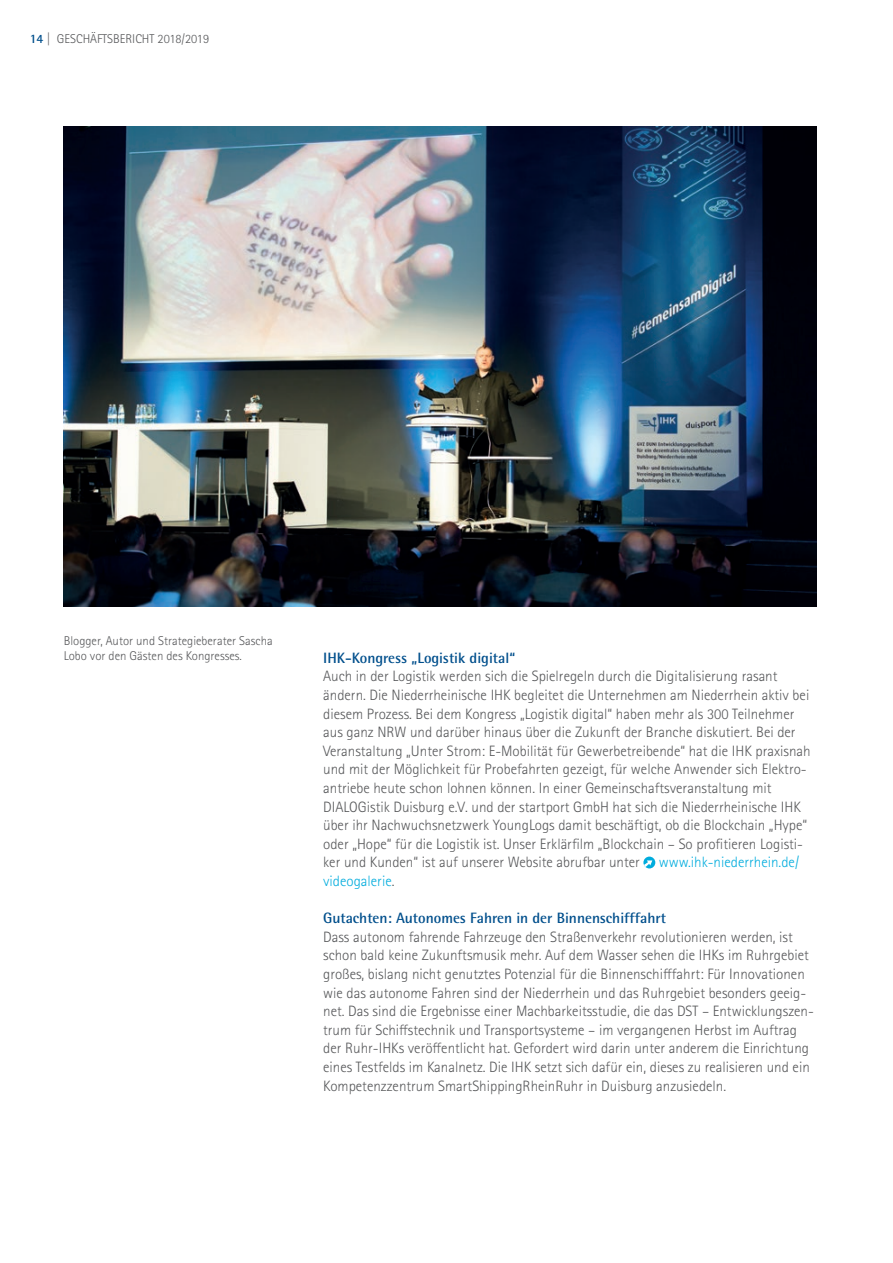
<style>
.page{position:relative;width:893px;height:1263px;background:#fff}
.page>*{position:absolute;margin:0;border:0;box-sizing:border-box;transform-origin:0 0}
.t1{font:300 15px/18.6px "Rotis Sans Serif Pro";color:#57585a}
.t2{font:700 15px "Rotis Semi Sans";color:#004f8c}
.t3{font:300 15px "Rotis Sans Serif Pro";color:#00acdd}
.t4{font:300 12.75px/15px "Rotis Sans Serif Pro";color:#57585a}
.s1{font-family:"Rotis Semi Sans Pro";font-weight:700;color:#004f8c}
.s2{color:#57585a}
</style>
<div class="page">
<img style="left:64px;top:126px;width:752px;height:481px">
<svg style="left:643px;top:856px;width:12px;height:12px"></svg>
<svg style="left:644px;top:860px;width:8px;height:7px"></svg>
<p class="t4" style="left:30px;top:31px;width:181px"><span class="s1">14</span> | GESCHÄFTSBERICHT 2018/2019</p>
<p class="t4" style="left:64px;top:633px;width:210px">Blogger, Autor und Strategieberater Sascha<br>Lobo vor den Gästen des Kongresses.</p>
<p class="t2" style="left:323px;top:648px;width:193px">IHK-Kongress „Logistik digital“</p>
<p class="t1" style="left:323px;top:667px;width:489px">Auch in der Logistik werden sich die Spielregeln durch die Digitalisierung rasant ändern. Die N iederrheinische IH K begleitet die Unternehmen am N iederrhein aktiv bei diesem Prozess. Bei dem Kongress „Logistik digital“ haben mehr als 300 Teilnehmer aus ganz NRW und darüber hinaus über die Zukunft der Branche diskutiert. Bei der Veranstaltung „Unter Strom: E-Mobilität für Gewerbetreibende“ hat die IH K praxisnah und mit der Möglichkeit für Probefahrten gezeigt, für welche Anwender sich Elektro&shy;antriebe heute schon lohnen können. In einer Gemeinschaftsveranstaltung mit DIALOGistik Duisburg e.V. und der startport GmbH hat sich die N iederrheinische IH K über ihr Nachwuchsnetzwerk YoungLogs damit beschäftigt, ob die Blockchain „Hype“ oder „Hope“ für die Logistik ist. Unser Erklärfilm „Blockchain – So profitieren Logisti&shy;ker und Kunden“ ist auf unserer Website abrufbar unter</p>
<p class="t3" style="left:659px;top:854px;width:142px">www.ihk-niederrhein.de/</p>
<p class="t3" style="left:323px;top:872px;width:73px">videogalerie<span class="s2">.</span></p>
<p class="t2" style="left:323px;top:909px;width:344px">Gutachten: Autonomes Fahren in der Binnenschifffahrt</p>
<p class="t1" style="left:323px;top:928px;width:492px">Dass autonom fahrende Fahrzeuge den Straßenverkehr revolutionieren werden, ist schon bald keine Zukunftsmusik mehr. Auf dem Wasser sehen die IH Ks im Ruhrgebiet großes, bislang nicht genutztes Potenzial für die Binnenschifffahrt: Für Innovationen wie das autonome Fahren sind der N iederrhein und das Ruhrgebiet besonders geeig&shy;net. Das sind die Ergebnisse einer Machbarkeitsstudie, die das DST – Entwicklungszen&shy;trum für Schiffstechnik und Transportsysteme – im vergangenen Herbst im Auftrag der Ruhr-IH Ks veröffentlicht hat. Gefordert wird darin unter anderem die Einrichtung eines Testfelds im Kanalnetz. Die IH K setzt sich dafür ein, dieses zu realisieren und ein Kompetenzzentrum SmartShippingRheinRuhr in Duisburg anzusiedeln.</p>
</div>
